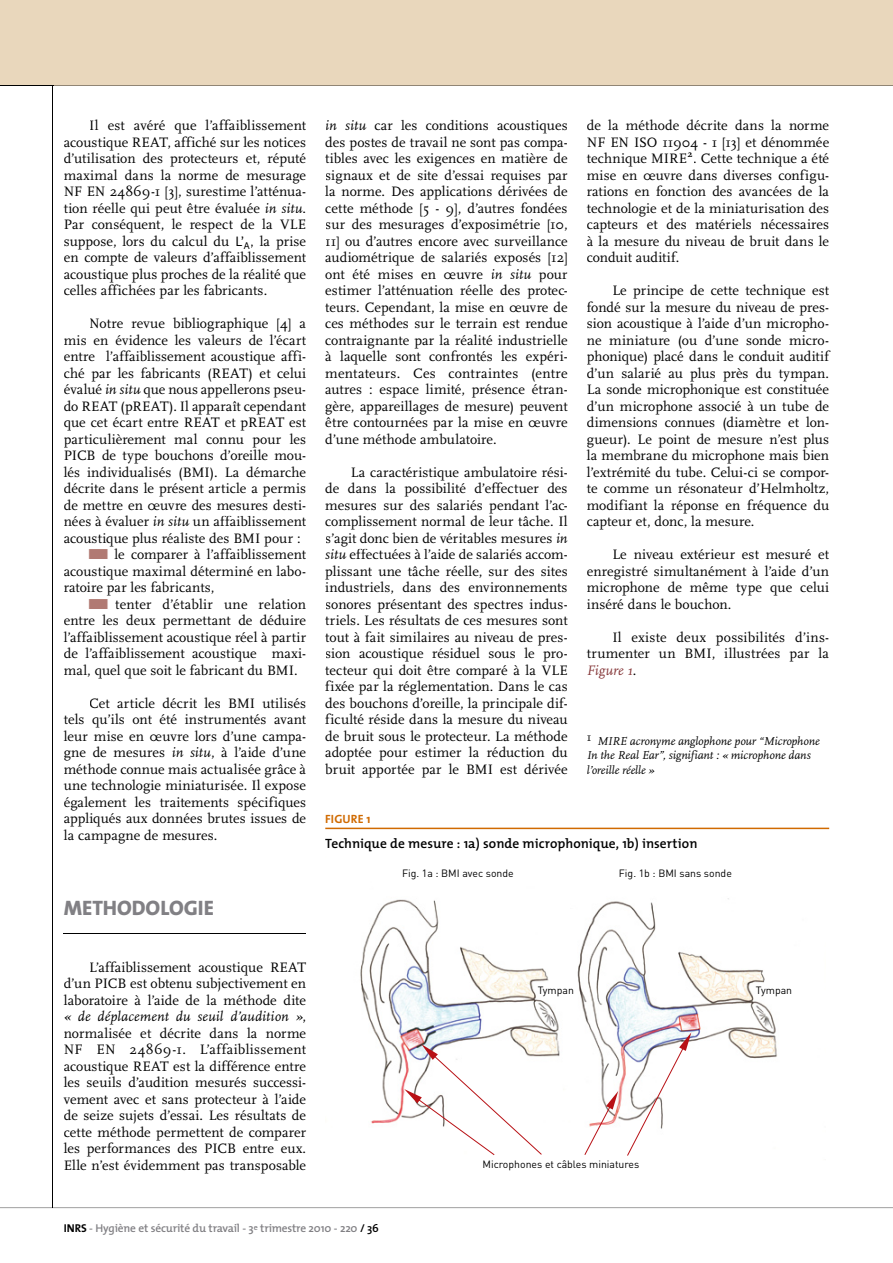
<style>
.page{position:relative;width:893px;height:1263px;background:#fff}
.page>*{position:absolute;margin:0;border:0;box-sizing:border-box;transform-origin:0 0}
.t1{font:800 21px "The Mix";color:#818084}
.t2{font:14.25px/16.5px "FF Scala";letter-spacing:.005em;color:#000;text-align:justify}
.t3{font:600 13.5px "The Mix";letter-spacing:.005em;color:#000}
.t4{font:italic 12px/14.4px "FF Scala";letter-spacing:-.005em;color:#000}
.t5{font:700 12px "The Mix";letter-spacing:.01em;color:#d06a00}
.t6{font:600 11.4px "The Mix";letter-spacing:-.015em;color:#818084}
.t7{font:10.5px "DIN";color:#000}
.s1{font-style:italic}
.s2{font-family:"Scala Sans"}
.s3{font-style:italic;color:#843537}
.s4{font-weight:700;color:#000}
.s5{color:#000}
</style>
<div class="page">
<hr style="left:64px;top:933px;width:242px;height:1px;background:#000">
<hr style="left:325px;top:828px;width:504px;height:1px;background:#d06a00">
<img style="left:360px;top:898px;width:417px;height:226px">
<svg style="left:404px;top:1044px;width:138px;height:111px"></svg>
<svg style="left:584px;top:1091px;width:34px;height:64px"></svg>
<svg style="left:627px;top:1032px;width:64px;height:124px"></svg>
<div style="left:0;top:0;width:893px;height:85px;background:#e9d7bc"></div>
<hr style="left:53px;top:85px;width:1px;height:1123px;background:#000">
<hr style="left:53px;top:85px;width:840px;height:1px;background:#000">
<hr style="left:0;top:85px;width:53px;height:1px;background:#000">
<svg style="left:0;top:1208px;width:893px;height:1px"></svg>
<p class="t2" style="left:64px;top:118px;width:244px;text-indent:26px">Il est avéré que l’affaiblissement acoustique REAT, affiché sur les notices d’utilisation des protecteurs et, réputé maximal dans la norme de mesurage NF EN 24869-1 [3], surestime l’atténua&shy;tion réelle qui peut être évaluée <span class="s1">in situ</span>.<br>Par conséquent, le respect de la VLE suppose, lors du calcul du <span class="s2">L’</span><sub>A</sub>, la prise en compte de valeurs d’affaiblissement acoustique plus proches de la réalité que celles affichées par les fabricants.</p>
<p class="t2" style="left:89px;top:316px;width:218px">Notre revue bibliographique [4] a</p>
<p class="t2" style="left:64px;top:332px;width:244px">mis en évidence les valeurs de l’écart</p>
<p class="t2" style="left:64px;top:349px;width:244px">entre l’affaiblissement acoustique affi-</p>
<p class="t2" style="left:64px;top:365px;width:244px">ché par les fabricants (REAT) et celui</p>
<p class="t2" style="left:64px;top:382px;width:244px">évalué <span class="s1">in situ</span> que nous appellerons pseu-</p>
<p class="t2" style="left:64px;top:398px;width:244px">do REAT (pREAT). Il apparaît cependant</p>
<p class="t2" style="left:64px;top:415px;width:244px">que cet écart entre REAT et pREAT est</p>
<p class="t2" style="left:64px;top:431px;width:244px">particulièrement mal connu pour les</p>
<p class="t2" style="left:64px;top:448px;width:244px">PICB de type bouchons d’oreille mou-</p>
<p class="t2" style="left:64px;top:464px;width:244px">lés individualisés (BMI). La démarche</p>
<p class="t2" style="left:64px;top:481px;width:244px">décrite dans le présent article a permis</p>
<p class="t2" style="left:64px;top:497px;width:244px">de mettre en œuvre des mesures desti-</p>
<p class="t2" style="left:64px;top:514px;width:244px">nées à évaluer <span class="s1">in situ</span> un affaiblissement</p>
<p class="t2" style="left:64px;top:530px;width:238px">acoustique plus réaliste des BMI pour :</p>
<p class="t2" style="left:115px;top:547px;width:193px">le comparer à l’affaiblissement</p>
<p class="t2" style="left:64px;top:563px;width:244px">acoustique maximal déterminé en labo-</p>
<p class="t2" style="left:64px;top:580px;width:152px">ratoire par les fabricants,</p>
<p class="t2" style="left:115px;top:596px;width:192px">tenter d’établir une relation</p>
<p class="t2" style="left:64px;top:613px;width:244px">entre les deux permettant de déduire</p>
<p class="t2" style="left:64px;top:629px;width:244px">l’affaiblissement acoustique réel à partir</p>
<p class="t2" style="left:64px;top:646px;width:244px">de l’affaiblissement acoustique maxi-</p>
<p class="t2" style="left:64px;top:662px;width:235px">mal, quel que soit le fabricant du BMI.</p>
<p class="t2" style="left:64px;top:695px;width:244px;text-indent:26px">Cet article décrit les BMI utilisés tels qu’ils ont été instrumentés avant leur mise en œuvre lors d’une campa&shy;gne de mesures <span class="s1">in situ</span>, à l’aide d’une méthode connue mais actualisée grâce à une technologie miniaturisée. Il expose également les traitements spécifiques appliqués aux données brutes issues de la campagne de mesures.</p>
<h1 class="t1" style="left:64px;top:890px;width:152px">METHODOLOGIE</h1>
<p class="t2" style="left:64px;top:959px;width:244px;text-indent:26px">L’affaiblissement acoustique REAT d’un PICB est obtenu subjectivement en laboratoire à l’aide de la méthode dite <span class="s1">« de déplacement du seuil d’audition »</span>, normalisée et décrite dans la norme NF EN 24869-1. L’affaiblissement acoustique REAT est la différence entre les seuils d’audition mesurés successi&shy;vement avec et sans protecteur à l’aide de seize sujets d’essai. Les résultats de cette méthode permettent de comparer les performances des PICB entre eux.<br>Elle n’est évidemment pas transposable</p>
<p class="t2" style="left:325px;top:118px;width:244px"><span class="s1">in situ</span> car les conditions acoustiques des postes de travail ne sont pas compa&shy;tibles avec les exigences en matière de signaux et de site d’essai requises par la norme. Des applications dérivées de cette méthode [5 - 9], d’autres fondées sur des mesurages d’exposimétrie [10, 11] ou d’autres encore avec surveillance audiométrique de salariés exposés [12] ont été mises en œuvre <span class="s1">in situ</span> pour estimer l’atténuation réelle des protec&shy;teurs. Cependant, la mise en œuvre de ces méthodes sur le terrain est rendue contraignante par la réalité industrielle à laquelle sont confrontés les expéri&shy;mentateurs. Ces contraintes (entre autres : espace limité, présence étran&shy;gère, appareillages de mesure) peuvent être contournées par la mise en œuvre d’une méthode ambulatoire.</p>
<p class="t2" style="left:325px;top:464px;width:244px;text-indent:26px">La caractéristique ambulatoire rési&shy;de dans la possibilité d’effectuer des mesures sur des salariés pendant l’ac&shy;complissement normal de leur tâche. Il s’agit donc bien de véritables mesures <span class="s1">in situ</span> effectuées à l’aide de salariés accom&shy;plissant une tâche réelle, sur des sites industriels, dans des environnements sonores présentant des spectres indus&shy;triels. Les résultats de ces mesures sont tout à fait similaires au niveau de pres&shy;sion acoustique résiduel sous le pro&shy;tecteur qui doit être comparé à la VLE fixée par la réglementation. Dans le cas des bouchons d’oreille, la principale dif&shy;ficulté réside dans la mesure du niveau de bruit sous le protecteur. La méthode adoptée pour estimer la réduction du bruit apportée par le BMI est dérivée</p>
<p class="t2" style="left:587px;top:118px;width:244px">de la méthode décrite dans la norme NF EN ISO 11904 - 1 [13] et dénommée technique MIRE<sup>2</sup>. Cette technique a été mise en œuvre dans diverses configu&shy;rations en fonction des avancées de la technologie et de la miniaturisation des capteurs et des matériels nécessaires à la mesure du niveau de bruit dans le conduit auditif.</p>
<p class="t2" style="left:587px;top:283px;width:244px;text-indent:26px">Le principe de cette technique est fondé sur la mesure du niveau de pres&shy;sion acoustique à l’aide d’un micropho&shy;ne miniature (ou d’une sonde micro&shy;phonique) placé dans le conduit auditif d’un salarié au plus près du tympan.<br>La sonde microphonique est constituée d’un microphone associé à un tube de dimensions connues (diamètre et lon&shy;gueur). Le point de mesure n’est plus la membrane du microphone mais bien l’extrémité du tube. Celui-ci se compor&shy;te comme un résonateur d’Helmholtz, modifiant la réponse en fréquence du capteur et, donc, la mesure.</p>
<p class="t2" style="left:587px;top:547px;width:244px;text-indent:26px">Le niveau extérieur est mesuré et enregistré simultanément à l’aide d’un microphone de même type que celui inséré dans le bouchon.</p>
<p class="t2" style="left:587px;top:629px;width:244px;text-indent:26px">Il existe deux possibilités d’ins&shy;trumenter un BMI, illustrées par la <span class="s3">Figure 1</span>.</p>
<p class="t4" style="left:587px;top:734px;width:235px"><sup>1</sup> MIRE acronyme anglophone pour “Microphone<br>In the Real Ear”, signifiant : « microphone dans l’oreille réelle »</p>
<p class="t5" style="left:325px;top:809px;width:47px">FIGURE 1</p>
<p class="t3" style="left:325px;top:832px;width:374px">Technique de mesure : 1a) sonde microphonique, 1b) insertion</p>
<p class="t7" style="left:402px;top:866px;width:113px">Fig. 1a : BMI avec sonde</p>
<p class="t7" style="left:619px;top:866px;width:115px">Fig. 1b : BMI sans sonde</p>
<p class="t7" style="left:538px;top:984px;width:38px">Tympan</p>
<p class="t7" style="left:756px;top:984px;width:38px">Tympan</p>
<p class="t7" style="left:482px;top:1157px;width:158px">Microphones et câbles miniatures</p>
<p class="t6" style="left:64px;top:1219px;width:317px"><span class="s4">INRS</span> - Hygiène et sécurité du travail - 3<sup>e</sup> trimestre 2010 - 220 <span class="s5">/ 36</span></p>
</div>
